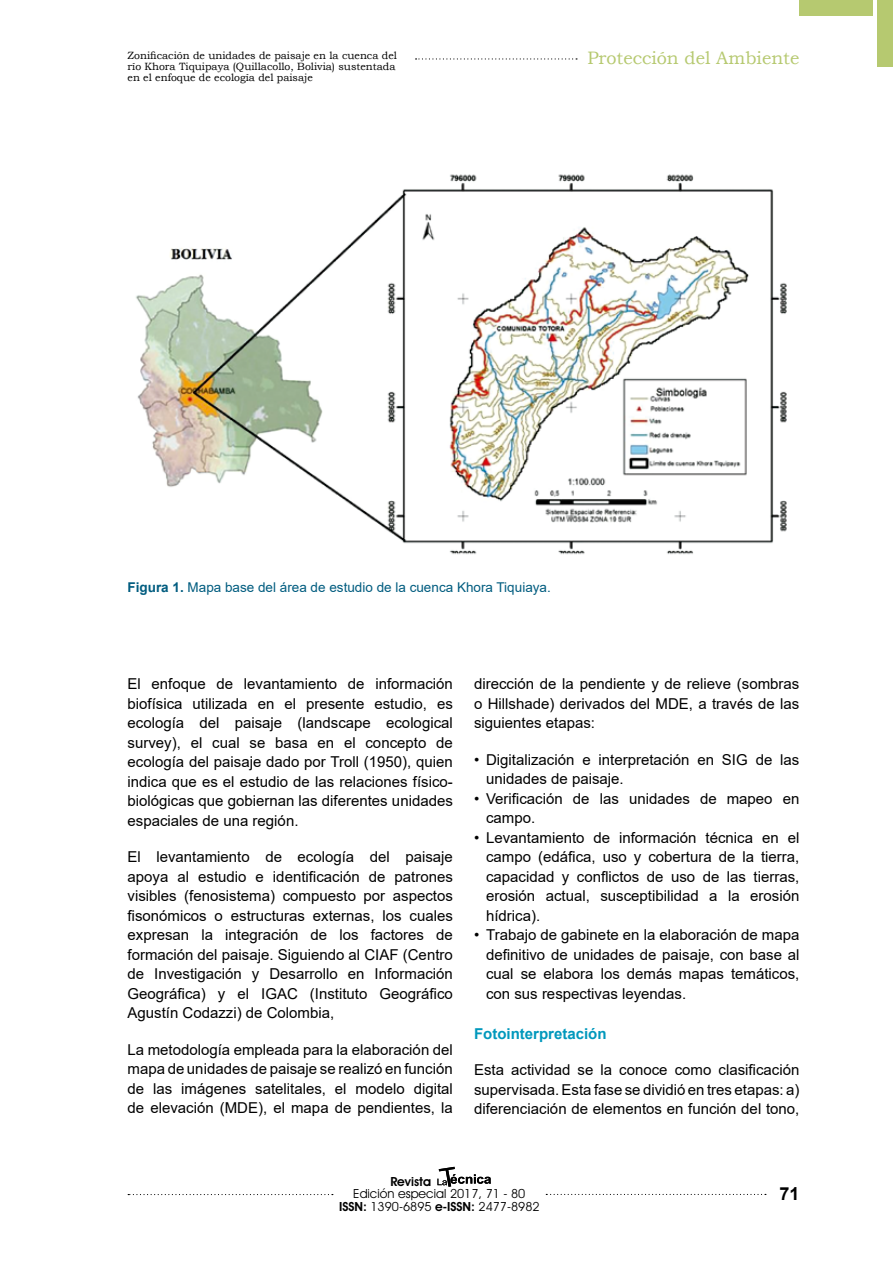
<style>
.page{position:relative;width:893px;height:1263px;background:#fff}
.page>*{position:absolute;margin:0;border:0;box-sizing:border-box;transform-origin:0 0}
.t1{font:18px "Bookman Old Style";color:#b6c970}
.t2{font:700 18px "Arial";color:#000}
.t3{font:15px/19.5px "Arial";color:#000;text-align:justify}
.t4{font:700 15px "Arial";color:#0098bc}
.t5{font:13.5px "Arial";color:#005c7f}
.t6{font:12.6px/12.1px "Avant Garde IT Cby BT";color:#000;text-align:center}
.t7{font:600 12.6px "Avant Garde IT Cby BT";color:#000}
.t8{font:10.5px/11.2px "Bookman Old Style";color:#000}
.s1{font-weight:700}
.s2{font-weight:600}
</style>
<div class="page">
<div style="left:799px;top:0;width:74px;height:16px;background:#b6c970"></div>
<div style="left:877px;top:0;width:16px;height:67px;background:#b6c970"></div>
<svg style="left:416px;top:58px;width:161px;height:2px"></svg>
<svg style="left:437px;top:1167px;width:54px;height:20px"></svg>
<svg style="left:128px;top:1194px;width:205px;height:1px"></svg>
<svg style="left:546px;top:1194px;width:220px;height:1px"></svg>
<img style="left:136px;top:174px;width:651px;height:381px">
<p class="t8" style="left:128px;top:49px;width:271px">Zonificación de unidades de paisaje en la cuenca del río Khora Tiquipaya (Quillacollo, Bolivia) sustentada en el enfoque de ecología del paisaje</p>
<p class="t1" style="left:587px;top:46px;width:214px">Protección del Ambiente</p>
<p class="t5" style="left:128px;top:578px;width:425px"><span class="s1">Figura 1.</span> Mapa base del área de estudio de la cuenca Khora Tiquiaya.</p>
<p class="t3" style="left:128px;top:674px;width:327px">El enfoque de levantamiento de información biofísica utilizada en el presente estudio, es ecología del paisaje (landscape ecological survey), el cual se basa en el concepto de ecología del paisaje dado por Troll (1950), quien indica que es el estudio de las relaciones físico&shy;biológicas que gobiernan las diferentes unidades espaciales de una región.</p>
<p class="t3" style="left:128px;top:847px;width:327px">El levantamiento de ecología del paisaje apoya al estudio e identificación de patrones visibles (fenosistema) compuesto por aspectos fisonómicos o estructuras externas, los cuales expresan la integración de los factores de formación del paisaje. Siguiendo al CIAF (Centro de Investigación y Desarrollo en Información Geográfica) y el IGAC (Instituto Geográfico Agustín Codazzi) de Colombia,</p>
<p class="t3" style="left:128px;top:1040px;width:327px">La metodología empleada para la elaboración del mapa de unidades de paisaje se realizó en función de las imágenes satelitales, el modelo digital de elevación (MDE), el mapa de pendientes, la</p>
<p class="t3" style="left:474px;top:674px;width:327px">dirección de la pendiente y de relieve (sombras o Hillshade) derivados del MDE, a través de las siguientes etapas:</p>
<p class="t3" style="left:486px;top:750px;width:315px;text-indent:-12px">• Digitalización e interpretación en SIG de las unidades de paisaje.</p>
<p class="t3" style="left:486px;top:789px;width:315px;text-indent:-12px">• Verificación de las unidades de mapeo en campo.</p>
<p class="t3" style="left:486px;top:828px;width:315px;text-indent:-12px">• Levantamiento de información técnica en el campo (edáfica, uso y cobertura de la tierra, capacidad y conflictos de uso de las tierras, erosión actual, susceptibilidad a la erosión hídrica).</p>
<p class="t3" style="left:486px;top:925px;width:315px;text-indent:-12px">• Trabajo de gabinete en la elaboración de mapa definitivo de unidades de paisaje, con base al cual se elabora los demás mapas temáticos, con sus respectivas leyendas.</p>
<p class="t4" style="left:474px;top:1023px;width:134px">Fotointerpretación</p>
<p class="t3" style="left:474px;top:1060px;width:327px">Esta actividad se la conoce como clasificación supervisada. Esta fase se dividió en tres etapas: a) diferenciación de elementos en función del tono,</p>
<p class="t7" style="left:390px;top:1174px;width:42px">Revista</p>
<p class="t6" style="left:339px;top:1188px;width:202px">Edición especial 2017, 71 - 80<br><span class="s2">ISSN:</span> 1390-6895 <span class="s2">e-ISSN:</span> 2477-8982</p>
<p class="t2" style="left:779px;top:1181px;width:22px">71</p>
</div>
